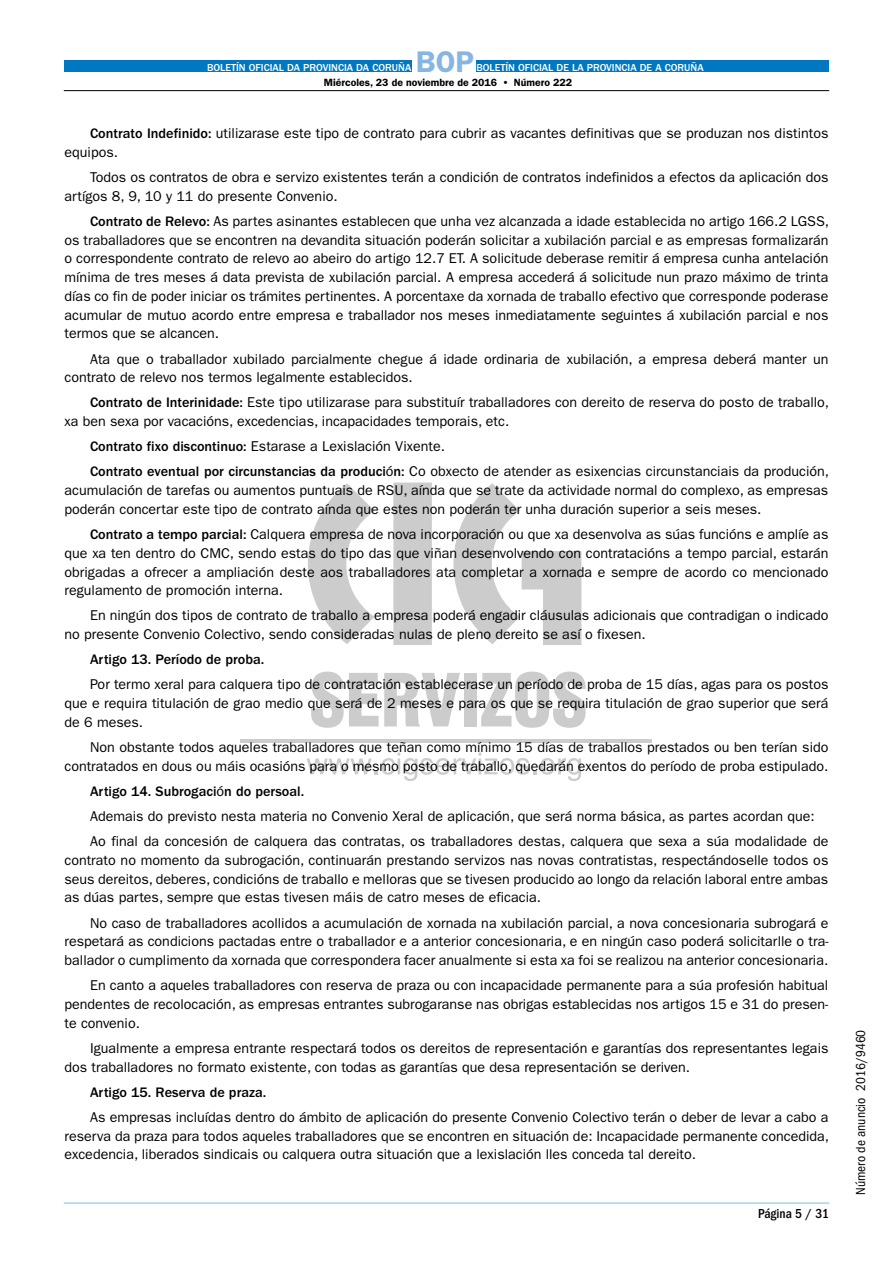
<style>
.page{position:relative;width:893px;height:1263px;background:#fff}
.page>*{position:absolute;margin:0;border:0;box-sizing:border-box;transform-origin:0 0}
.t1{font:600 30px "ITC Franklin Gothic Std";color:#88b6e3}
.t2{font:14.25px/18.8px "ITC Franklin Gothic Std";color:#000}
.t3{font:500 14.25px "ITC Franklin Gothic Std";color:#000}
.t4{font:condensed 13.5px "ITC Franklin Gothic Std";color:#000}
.t5{font:500 condensed 13.5px "ITC Franklin Gothic Std";color:#000}
.t6{font:500 10.5px "ITC Franklin Gothic Std";color:#fff}
.t7{font:600 10.5px "ITC Franklin Gothic Std";color:#000}
.s1{font-weight:500}
</style>
<div class="page">
<svg style="left:308px;top:483px;width:273px;height:162px"></svg>
<hr style="left:240px;top:739px;width:411px;height:3px;background:#ccc">
<svg style="left:307px;top:752px;width:274px;height:29px"></svg>
<svg style="left:311px;top:672px;width:149px;height:56px"></svg>
<div style="left:464px;top:673px;width:13px;height:53px;background:#ccc"></div>
<svg style="left:481px;top:672px;width:105px;height:56px"></svg>
<div style="left:64px;top:60px;width:347px;height:12px;background:#0078c1"></div>
<div style="left:476px;top:60px;width:353px;height:12px;background:#0078c1"></div>
<hr style="left:64px;top:90px;width:765px;height:1px;background:#000">
<hr style="left:64px;top:1203px;width:765px;height:1px;background:#80bce0">
<p class="t6" style="left:207px;top:62px;width:206px">BOLETÍN OFICIAL DA PROVINCIA DA CORUÑA</p>
<h1 class="t1" style="left:416px;top:44px;width:60px">BOP</h1>
<p class="t6" style="left:476px;top:62px;width:229px">BOLETÍN OFICIAL DE LA PROVINCIA DE A CORUÑA</p>
<p class="t7" style="left:324px;top:76px;width:250px">Miércoles, 23 de noviembre de 2016 • Número 222</p>
<p class="t2" style="left:65px;top:124px;width:765px;text-indent:26px"><span class="s1">Contrato Indefinido:</span> utilizarase este tipo de contrato para cubrir as vacantes definitivas que se produzan nos distintos equipos.</p>
<p class="t2" style="left:65px;top:168px;width:765px;text-indent:26px">Todos os contratos de obra e servizo existentes terán a condición de contratos indefinidos a efectos da aplicación dos artígos 8, 9, 10 y 11 do presente Convenio.</p>
<p class="t2" style="left:65px;top:212px;width:766px;text-align:justify;text-indent:26px"><span class="s1">Contrato de Relevo:</span> As partes asinantes establecen que unha vez alcanzada a idade establecida no artigo 166.2 LGSS, os traballadores que se encontren na devandita situación poderán solicitar a xubilación parcial e as empresas formalizarán o correspondente contrato de relevo ao abeiro do artigo 12.7 ET. A solicitude deberase remitir á empresa cunha antelación mínima de tres meses á data prevista de xubilación parcial. A empresa accederá á solicitude nun prazo máximo de trinta días co fin de poder iniciar os trámites pertinentes. A porcentaxe da xornada de traballo efectivo que corresponde poderase acumular de mutuo acordo entre empresa e traballador nos meses inmediatamente seguintes á xubilación parcial e nos termos que se alcancen.</p>
<p class="t2" style="left:65px;top:349px;width:765px;text-indent:26px">Ata que o traballador xubilado parcialmente chegue á idade ordinaria de xubilación, a empresa deberá manter un contrato de relevo nos termos legalmente establecidos.</p>
<p class="t2" style="left:65px;top:393px;width:766px;text-indent:26px"><span class="s1">Contrato de Interinidade:</span> Este tipo utilizarase para substituír traballadores con dereito de reserva do posto de traballo, xa ben sexa por vacacións, excedencias, incapacidades temporais, etc.</p>
<p class="t2" style="left:90px;top:434px;width:741px;line-height:25px"><span class="s1">Contrato fixo discontinuo:</span> Estarase a Lexislación Vixente.<br><span class="s1">Contrato eventual por circunstancias da produci</span>ó<span class="s1">n:</span> Co obxecto de atender as esixencias circunstanciais da produción,</p>
<p class="t2" style="left:65px;top:481px;width:765px">acumulación de tarefas ou aumentos puntuais de RSU, aínda que se trate da actividade normal do complexo, as empresas poderán concertar este tipo de contrato aínda que estes non poderán ter unha duración superior a seis meses.</p>
<p class="t2" style="left:65px;top:525px;width:765px;text-align:justify;text-indent:26px"><span class="s1">Contrato a tempo parcial:</span> Calquera empresa de nova incorporación ou que xa desenvolva as súas funcións e amplíe as que xa ten dentro do CMC, sendo estas do tipo das que viñan desenvolvendo con contratacións a tempo parcial, estarán obrigadas a ofrecer a ampliación deste aos traballadores ata completar a xornada e sempre de acordo co mencionado regulamento de promoción interna.</p>
<p class="t2" style="left:65px;top:606px;width:765px;text-indent:26px">En ningún dos tipos de contrato de traballo a empresa poderá engadir cláusulas adicionais que contradigan o indicado no presente Convenio Colectivo, sendo consideradas nulas de pleno dereito se así o fixesen.</p>
<p class="t3" style="left:90px;top:652px;width:176px">Artigo 13. Período de proba.</p>
<p class="t2" style="left:65px;top:675px;width:765px;text-align:justify;text-indent:26px">Por termo xeral para calquera tipo de contratación establecerase un período de proba de 15 días, agas para os postos que e requira titulación de grao medio que será de 2 meses e para os que se requira titulación de grao superior que será de 6 meses.</p>
<p class="t2" style="left:65px;top:738px;width:765px;text-align:right">Non obstante todos aqueles traballadores que teñan como mínimo 15 días de traballos prestados ou ben terían sido contratados en dous ou máis ocasións para o mesmo posto de traballo, quedarán exentos do período de proba estipulado.</p>
<p class="t2" style="left:90px;top:779px;width:740px;line-height:25px"><span class="s1">Artigo 14. Subrogaci</span>ó<span class="s1">n do persoal.<br></span>Ademais do previsto nesta materia no Convenio Xeral de aplicación, que será norma básica, as partes acordan que:<br>Ao final da concesión de calquera das contratas, os traballadores destas, calquera que sexa a súa modalidade de</p>
<p class="t2" style="left:65px;top:851px;width:765px;text-align:justify">contrato no momento da subrogación, continuarán prestando servizos nas novas contratistas, respectándoselle todos os seus dereitos, deberes, condicións de traballo e melloras que se tivesen producido ao longo da relación laboral entre ambas as dúas partes, sempre que estas tivesen máis de catro meses de eficacia.</p>
<p class="t2" style="left:65px;top:913px;width:765px;text-align:justify;text-indent:26px">No caso de traballadores acollidos a acumulación de xornada na xubilación parcial, a nova concesionaria subrogará e respetará as condicions pactadas entre o traballador e a anterior concesionaria, e en ningún caso poderá solicitarlle o tra&shy;ballador o cumplimento da xornada que correspondera facer anualmente si esta xa foi se realizou na anterior concesionaria.</p>
<p class="t2" style="left:65px;top:976px;width:765px;text-align:justify;text-indent:26px">En canto a aqueles traballadores con reserva de praza ou con incapacidade permanente para a súa profesión habitual pendentes de recolocación, as empresas entrantes subrogaranse nas obrigas establecidas nos artigos 15 e 31 do presen&shy;te convenio.</p>
<p class="t2" style="left:65px;top:1039px;width:765px;text-indent:26px">Igualmente a empresa entrante respectará todos os dereitos de representación e garantías dos representantes legais dos traballadores no formato existente, con todas as garantías que desa representación se deriven.</p>
<p class="t3" style="left:90px;top:1084px;width:178px">Artigo 15. Reserva de praza.</p>
<p class="t2" style="left:65px;top:1108px;width:766px;text-align:justify;text-indent:26px">As empresas incluídas dentro do ámbito de aplicación do presente Convenio Colectivo terán o deber de levar a cabo a reserva da praza para todos aqueles traballadores que se encontren en situación de: Incapacidade permanente concedida, excedencia, liberados sindicais ou calquera outra situación que a lexislación lles conceda tal dereito.</p>
<p class="t5" style="left:758px;top:1206px;width:73px">Página 5 / 31</p>
<p class="t4" style="left:853px;top:1195px;width:167px;rotate:-90deg">Número de anuncio 2016/9460</p>
</div>
